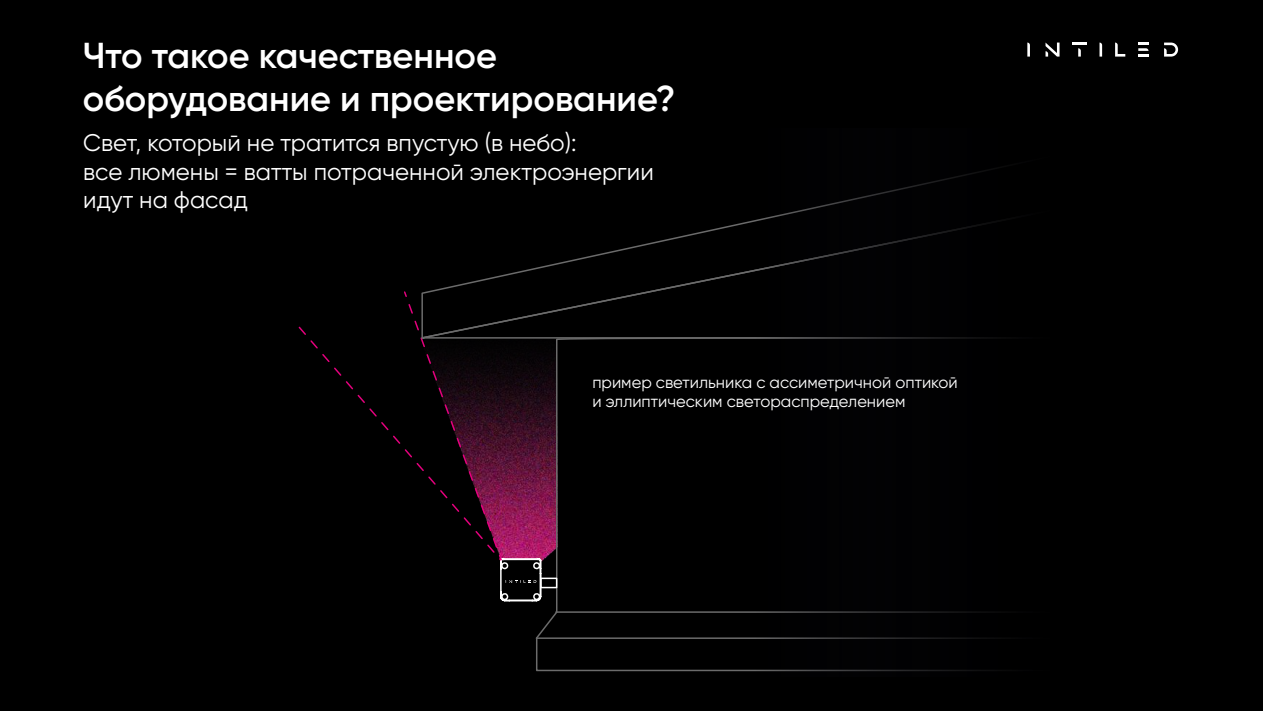
<style>
.page{position:relative;width:1263px;height:711px;background:#fff}
.page>*{position:absolute;margin:0;border:0;box-sizing:border-box;transform-origin:0 0}
.t1{font:600 36px/43.2px "Gilroy";color:#fff}
.t2{font:24px/28.8px "Gilroy";color:#fff}
.t3{font:16.5px/19.8px "Gilroy";color:#fff}
</style>
<div class="page">
<div style="left:0;top:0;width:1263px;height:710px;background:#000"></div>
<svg style="left:298px;top:326px;width:103px;height:118px"></svg>
<svg style="left:404px;top:291px;width:131px;height:311px"></svg>
<svg style="left:535px;top:339px;width:219px;height:332px"></svg>
<hr style="left:556px;top:611px;width:542px;height:1px;background:#6b6b6b">
<hr style="left:536px;top:637px;width:562px;height:1px;background:#6b6b6b">
<svg style="left:420px;top:220px;width:334px;height:119px"></svg>
<div style="left:540px;top:577px;width:17px;height:11px;border:2px solid #fff"></div>
<div style="left:754px;top:129px;width:355px;height:547px;background:#010102"></div>
<svg style="left:1027px;top:43px;width:3px;height:14px"></svg>
<svg style="left:1072px;top:43px;width:14px;height:14px"></svg>
<svg style="left:1099px;top:43px;width:3px;height:14px"></svg>
<svg style="left:1045px;top:43px;width:14px;height:14px"></svg>
<svg style="left:1164px;top:43px;width:14px;height:14px"></svg>
<svg style="left:1115px;top:43px;width:10px;height:14px"></svg>
<svg style="left:1138px;top:43px;width:10px;height:14px"></svg>
<h1 class="t1" style="left:83px;top:33px;width:594px">Что такое качественное оборудование и проектирование?</h1>
<p class="t2" style="left:83px;top:128px;width:572px">Свет, который не тратится впустую (в небо):<br>все люмены = ватты потраченной электроэнергии идут на фасад</p>
<p class="t3" style="left:592px;top:372px;width:367px">пример светильника с ассиметричной оптикой и эллиптическим светораспределением</p>
</div>
